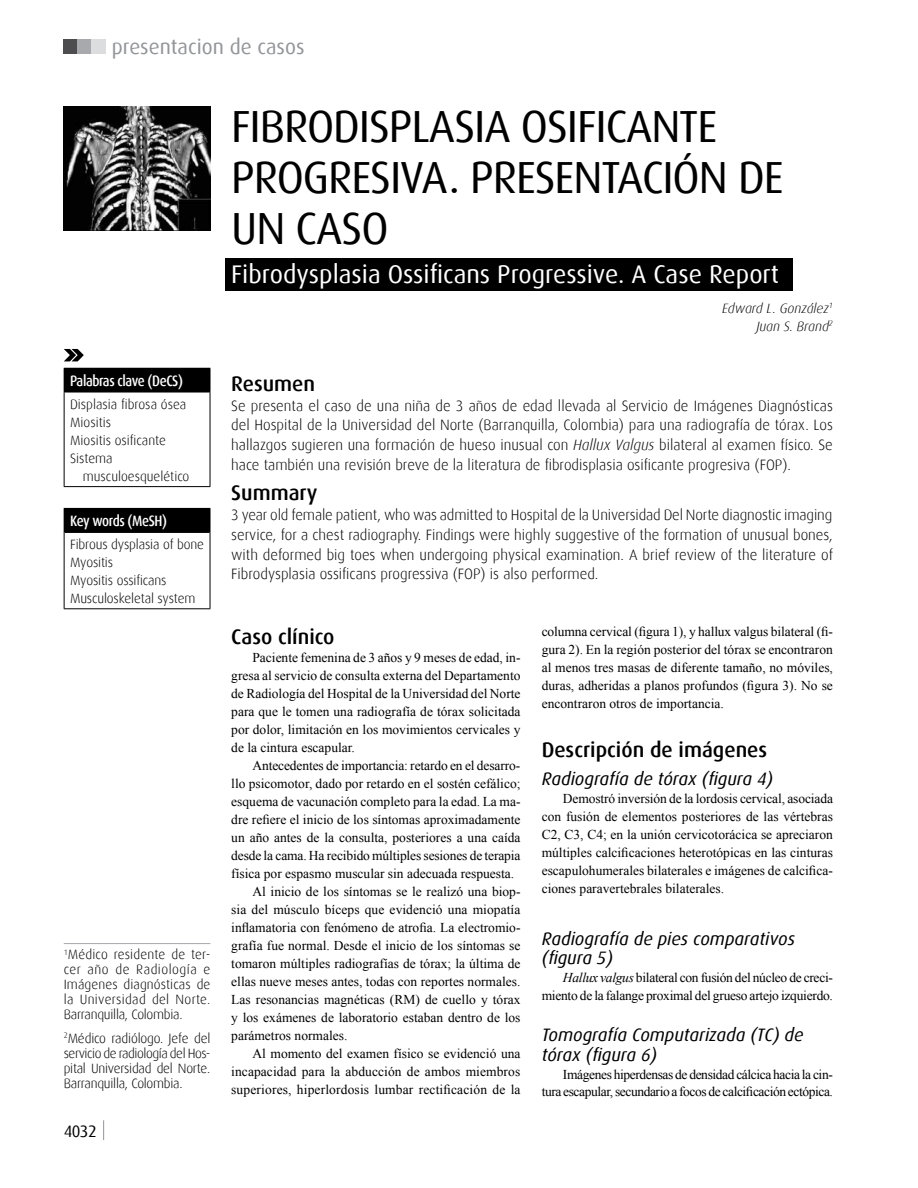
<style>
.page{position:relative;width:918px;height:1188px;background:#fff}
.page>*{position:absolute;margin:0;border:0;box-sizing:border-box;transform-origin:0 0}
.t1{font:45px/51px "Dax";letter-spacing:-.025em;color:#000}
.t2{font:25.5px "Dax";color:#fff}
.t3{font:500 21px "Dax";color:#000}
.t4{font:21px "Dax";color:#939598}
.t5{font:italic 18px/19.8px "Dax";color:#000}
.t6{font:16.5px "Dax";color:#000}
.t7{font:300 15px/19.8px "Dax";color:#000;text-align:justify}
.t8{font:500 15px "Dax";letter-spacing:-.03em;color:#fff;scale:.87 1}
.t9{font:13.5px/18px "Times New Roman";color:#000;text-align:justify}
.t10{font:300 13.5px/15px "Dax";letter-spacing:-.01em;color:#000}
.t11{font:13.5px/18px "Times New Roman";letter-spacing:-.03em;color:#000;text-align:right}
.t12{font:13.5px/18px "Times New Roman";letter-spacing:-.02em;color:#000;text-align:right}
.t13{font:italic 300 13.5px/18px "Dax";color:#000;text-align:right}
.s1{font-style:italic}
</style>
<div class="page">
<svg style="left:103px;top:1120px;width:1px;height:20px"></svg>
<div style="left:64px;top:40px;width:14px;height:14px;background:#4d4d4f"></div>
<div style="left:78px;top:40px;width:14px;height:14px;background:#a7a9ac"></div>
<div style="left:92px;top:40px;width:14px;height:14px;background:#dcddde"></div>
<div style="left:225px;top:258px;width:568px;height:33px;background:#000"></div>
<img style="left:64px;top:106px;width:146px;height:124px">
<div style="left:64px;top:368px;width:146px;height:24px;background:#000"></div>
<hr style="left:64px;top:392px;width:146px;height:1px;background:#000">
<svg style="left:210px;top:369px;width:1px;height:23px"></svg>
<hr style="left:64px;top:392px;width:1px;height:94px;background:#000">
<hr style="left:210px;top:392px;width:1px;height:94px;background:#000">
<hr style="left:64px;top:486px;width:146px;height:1px;background:#000">
<hr style="left:64px;top:943px;width:146px;height:1px;background:#a7a9ac">
<div style="left:64px;top:508px;width:146px;height:24px;background:#000"></div>
<hr style="left:64px;top:531px;width:146px;height:2px;background:#000">
<svg style="left:210px;top:509px;width:1px;height:23px"></svg>
<hr style="left:64px;top:532px;width:1px;height:76px;background:#000">
<hr style="left:210px;top:532px;width:1px;height:76px;background:#000">
<hr style="left:64px;top:608px;width:146px;height:1px;background:#000">
<svg style="left:64px;top:349px;width:20px;height:12px"></svg>
<h3 class="t4" style="left:112px;top:35px;width:194px">presentacion de casos</h3>
<p class="t8" style="left:70px;top:372px;width:131px">Palabras clave (DeCS)</p>
<p class="t10" style="left:70px;top:395px;width:118px;line-height:18px">Displasia fibrosa ósea<br>Miositis<br>Miositis osificante<br>Sistema</p>
<p class="t10" style="left:83px;top:469px;width:108px">musculoesquelético</p>
<p class="t8" style="left:70px;top:513px;width:113px">Key words (MeSH)</p>
<p class="t10" style="left:70px;top:535px;width:135px;line-height:18px">Fibrous dysplasia of bone<br>Myositis<br>Myositis ossificans<br>Musculoskeletal system</p>
<p class="t10" style="left:64px;top:947px;width:148px;text-align:justify"><sup>1</sup>Médico residente de ter&shy;cer año de Radiología e Imágenes diagnósticas de la Universidad del Norte.<br>Barranquilla, Colombia.</p>
<p class="t10" style="left:64px;top:1031px;width:148px;text-align:justify"><sup>2</sup>Médico radiólogo. Jefe del servicio de radiología del Hos&shy;pital Universidad del Norte.<br>Barranquilla, Colombia.</p>
<p class="t6" style="left:64px;top:1122px;width:35px">4032</p>
<h1 class="t1" style="left:231px;top:101px;width:554px">Fibrodisplasia osificante progresiva. Presentación de un caso</h1>
<h2 class="t2" style="left:231px;top:260px;width:549px">Fibrodysplasia Ossificans Progressive. A Case Report</h2>
<p class="t13" style="left:722px;top:299px;width:112px">Edward L. González<sup>1<br></sup>Juan S. Brand<sup>2</sup></p>
<h3 class="t3" style="left:231px;top:372px;width:85px">Resumen</h3>
<p class="t7" style="left:231px;top:396px;width:603px">Se presenta el caso de una niña de 3 años de edad llevada al Servicio de Imágenes Diagnósticas del Hospital de la Universidad del Norte (Barranquilla, Colombia) para una radiografía de tórax. Los hallazgos sugieren una formación de hueso inusual con <span class="s1">Hallux Valgus</span> bilateral al examen físico. Se hace también una revisión breve de la literatura de fibrodisplasia osificante progresiva (FOP).</p>
<h3 class="t3" style="left:231px;top:481px;width:88px">Summary</h3>
<p class="t7" style="left:231px;top:505px;width:603px">3 year old female patient, who was admitted to Hospital de la Universidad Del Norte diagnostic imaging service, for a chest radiography. Findings were highly suggestive of the formation of unusual bones, with deformed big toes when undergoing physical examination. A brief review of the literature of Fibrodysplasia ossificans progressiva (FOP) is also performed.</p>
<h3 class="t3" style="left:231px;top:625px;width:105px">Caso clínico</h3>
<p class="t9" style="left:231px;top:648px;width:291px;text-indent:21px">Paciente femenina de 3 años y 9 meses de edad, in&shy;gresa al servicio de consulta externa del Departamento de Radiología del Hospital de la Universidad del Norte para que le tomen una radiografía de tórax solicitada por dolor, limitación en los movimientos cervicales y de la cintura escapular.</p>
<p class="t9" style="left:252px;top:756px;width:269px">Antecedentes de importancia: retardo en el desarro-</p>
<p class="t9" style="left:231px;top:774px;width:291px">llo psicomotor, dado por retardo en el sostén cefálico;</p>
<p class="t9" style="left:231px;top:792px;width:291px">esquema de vacunación completo para la edad. La ma-</p>
<p class="t9" style="left:231px;top:810px;width:291px">dre refiere el inicio de los síntomas aproximadamente</p>
<p class="t9" style="left:231px;top:828px;width:291px">un año antes de la consulta, posteriores a una caída</p>
<p class="t9" style="left:231px;top:846px;width:291px">desde la cama. Ha recibido múltiples sesiones de terapia</p>
<p class="t9" style="left:231px;top:864px;width:285px">física por espasmo muscular sin adecuada respuesta.</p>
<p class="t9" style="left:252px;top:882px;width:270px">Al inicio de los síntomas se le realizó una biop-</p>
<p class="t9" style="left:231px;top:900px;width:291px">sia del músculo bíceps que evidenció una miopatía</p>
<p class="t9" style="left:231px;top:918px;width:291px">inflamatoria con fenómeno de atrofia. La electromio-</p>
<p class="t9" style="left:231px;top:936px;width:291px">grafía fue normal. Desde el inicio de los síntomas se</p>
<p class="t9" style="left:231px;top:954px;width:291px">tomaron múltiples radiografías de tórax; la última de</p>
<p class="t9" style="left:231px;top:972px;width:291px">ellas nueve meses antes, todas con reportes normales.</p>
<p class="t9" style="left:231px;top:990px;width:291px">Las resonancias magnéticas (RM) de cuello y tórax</p>
<p class="t9" style="left:231px;top:1008px;width:291px">y los exámenes de laboratorio estaban dentro de los</p>
<p class="t9" style="left:231px;top:1026px;width:118px">parámetros normales.</p>
<p class="t9" style="left:252px;top:1044px;width:270px">Al momento del examen físico se evidenció una</p>
<p class="t9" style="left:231px;top:1062px;width:291px">incapacidad para la abducción de ambos miembros</p>
<p class="t9" style="left:231px;top:1080px;width:291px">superiores, hiperlordosis lumbar rectificación de la</p>
<p class="t9" style="left:542px;top:623px;width:293px">columna cervical (figura 1), y hallux valgus bilateral (fi&shy;gura 2). En la región posterior del tórax se encontraron al menos tres masas de diferente tamaño, no móviles, duras, adheridas a planos profundos (figura 3). No se encontraron otros de importancia.</p>
<h3 class="t3" style="left:542px;top:738px;width:227px">Descripción de imágenes</h3>
<h3 class="t5" style="left:542px;top:769px;width:233px">Radiografía de tórax (figura 4)</h3>
<p class="t9" style="left:542px;top:789px;width:293px;text-indent:21px">Demostró inversión de la lordosis cervical, asociada con fusión de elementos posteriores de las vértebras C2, C3, C4; en la unión cervicotorácica se apreciaron múltiples calcificaciones heterotópicas en las cinturas escapulohumerales bilaterales e imágenes de calcifica&shy;ciones paravertebrales bilaterales.</p>
<h3 class="t5" style="left:542px;top:929px;width:255px">Radiografía de pies comparativos (figura 5)</h3>
<p class="t12" style="left:542px;top:969px;width:293px"><span class="s1">Hallux valgus</span> bilateral con fusión del núcleo de creci&shy;miento de la falange proximal del grueso artejo izquierdo.</p>
<h3 class="t5" style="left:542px;top:1025px;width:263px">Tomografía Computarizada (TC) de tórax (figura 6)</h3>
<p class="t11" style="left:542px;top:1065px;width:293px">Imágenes hiperdensas de densidad cálcica hacia la cin&shy;tura escapular, secundario a focos de calcificación ectópica.</p>
</div>
